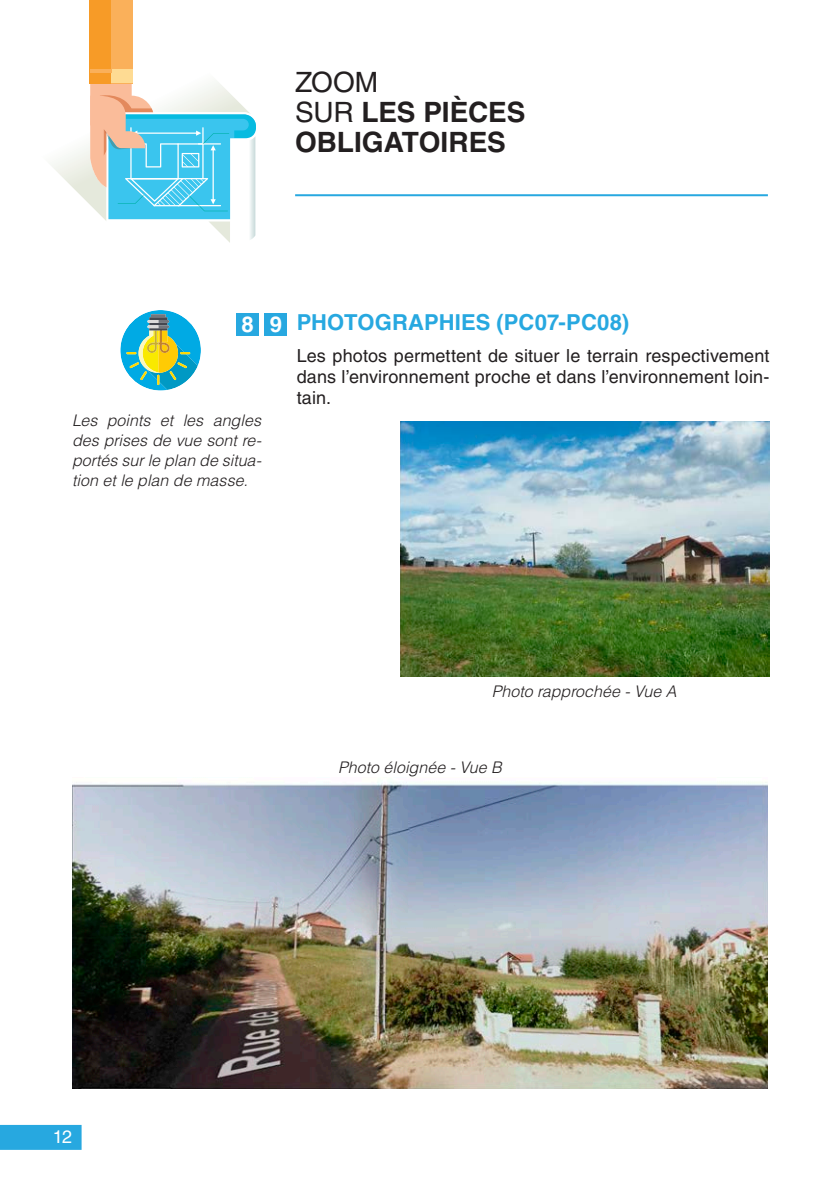
<style>
.page{position:relative;width:840px;height:1191px;background:#fff}
.page>*{position:absolute;margin:0;border:0;box-sizing:border-box;transform-origin:0 0}
.t1{font:700 28px/30px "Helvetica LT Std";letter-spacing:-.005em;color:#231f20}
.t2{font:700 22px "Helvetica LT Std";letter-spacing:.005em;color:#27a8e0}
.t3{font:700 22px "Helvetica LT Std";color:#fff}
.t4{font:18px/21px "Helvetica LT Std";letter-spacing:.01em;color:#231f20;text-align:justify}
.t5{font:18px "Helvetica LT Std";color:#fff}
.t6{font:italic 300 16px/20px "Helvetica LT Std";letter-spacing:.005em;color:#231f20;text-align:justify}
.s1{font-weight:400}
</style>
<div class="page">
<div style="left:0;top:1125px;width:81px;height:24px;background:#27a8e0"></div>
<svg style="left:51px;top:83px;width:39px;height:122px"></svg>
<svg style="left:90px;top:82px;width:166px;height:161px"></svg>
<div style="left:89px;top:0;width:44px;height:83px;background:#fab05a"></div>
<div style="left:89px;top:70px;width:44px;height:13px;background:#fedb93"></div>
<div style="left:89px;top:0;width:22px;height:83px;background:#f79b27"></div>
<hr style="left:89px;top:70px;width:22px;height:3px;background:#fab05a">
<img style="left:400px;top:421px;width:368px;height:255px">
<img style="left:72px;top:782px;width:695px;height:307px">
<div style="left:264px;top:313px;width:23px;height:23px;background:#27a8e0"></div>
<div style="left:236px;top:313px;width:23px;height:23px;background:#27a8e0"></div>
<svg style="left:120px;top:310px;width:81px;height:80px"></svg>
<hr style="left:295px;top:194px;width:472px;height:2px;background:#27a8e0">
<h1 class="t1" style="left:295px;top:67px;width:231px"><span class="s1">ZOOM<br>SUR</span> LES PIÈCES<br>OBLIGATOIRES</h1>
<h2 class="t3" style="left:241px;top:311px;width:42px">8 9</h2>
<p class="t6" style="left:72px;top:411px;width:191px">Les points et les angles des prises de vue sont re&shy;portés sur le plan de situa&shy;tion et le plan de masse.</p>
<h2 class="t2" style="left:296px;top:308px;width:333px">PHOTOGRAPHIES (PC07-PC08)</h2>
<p class="t4" style="left:296px;top:345px;width:474px">Les photos permettent de situer le terrain respectivement dans l’environnement proche et dans l’environnement loin&shy;tain.</p>
<p class="t6" style="left:491px;top:681px;width:186px">Photo rapprochée - Vue A</p>
<p class="t6" style="left:338px;top:758px;width:165px">Photo éloignée - Vue B</p>
<p class="t5" style="left:53px;top:1126px;width:21px">12</p>
</div>
